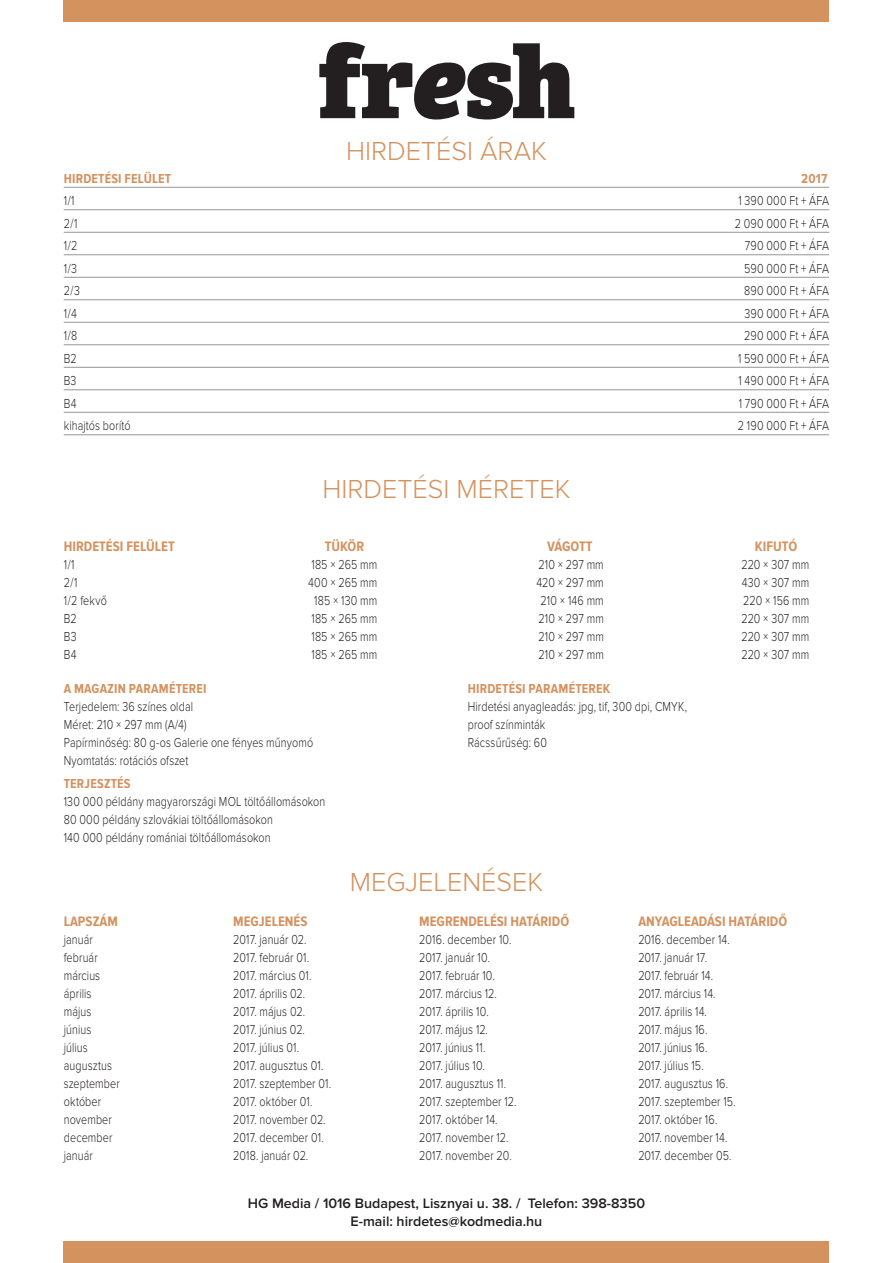
<style>
.page{position:relative;width:893px;height:1263px;background:#fff}
.page>*{position:absolute;margin:0;border:0;box-sizing:border-box;transform-origin:0 0}
.t1{font:800 105px "Bree Serif";color:#231f20}
.t2{font:300 27px "Proxima Nova";color:#d4925f}
.t3{font:700 14.25px "Proxima Nova Cond";color:#d4925f}
.t4{font:600 14.25px/18.8px "Proxima Nova";color:#231f20;text-align:center}
.t5{font:300 13.5px/18px "Proxima Nova";letter-spacing:.01em;color:#231f20;scale:.8 1}
.t6{font:700 13.5px "Proxima Nova Cond";letter-spacing:.015em;color:#d4925f}
.s1{font-style:italic}
</style>
<div class="page">
<div style="left:64px;top:0;width:765px;height:21px;background:#d4925f"></div>
<hr style="left:64px;top:187px;width:765px;height:1px;background:#939598">
<hr style="left:64px;top:209px;width:765px;height:1px;background:#939598">
<hr style="left:64px;top:232px;width:765px;height:1px;background:#939598">
<hr style="left:64px;top:254px;width:765px;height:1px;background:#939598">
<hr style="left:64px;top:277px;width:765px;height:1px;background:#939598">
<hr style="left:64px;top:299px;width:765px;height:1px;background:#939598">
<hr style="left:64px;top:322px;width:765px;height:1px;background:#939598">
<hr style="left:64px;top:344px;width:765px;height:1px;background:#939598">
<hr style="left:64px;top:367px;width:765px;height:1px;background:#939598">
<hr style="left:64px;top:389px;width:765px;height:1px;background:#939598">
<hr style="left:64px;top:412px;width:765px;height:1px;background:#939598">
<hr style="left:64px;top:434px;width:765px;height:1px;background:#939598">
<div style="left:64px;top:1242px;width:765px;height:21px;background:#d4925f"></div>
<h1 class="t1" style="left:318px;top:-3px;width:259px">fr<span class="s1">e</span>sh</h1>
<h2 class="t2" style="left:346px;top:136px;width:185px">Hirdetési árak</h2>
<p class="t6" style="left:64px;top:171px;width:109px">HIRDETÉSI FELÜLET</p>
<p class="t6" style="left:801px;top:171px;width:28px">2017</p>
<p class="t5" style="left:64px;top:192px;width:15px">1 / 1</p>
<p class="t5" style="left:738px;top:192px;width:115px">1 390 000 Ft + ÁFA</p>
<p class="t5" style="left:64px;top:214px;width:19px">2 / 1</p>
<p class="t5" style="left:735px;top:214px;width:120px">2 090 000 Ft + ÁFA</p>
<p class="t5" style="left:64px;top:237px;width:19px">1 / 2</p>
<p class="t5" style="left:745px;top:237px;width:107px">790 000 Ft + ÁFA</p>
<p class="t5" style="left:64px;top:259px;width:18px">1 / 3</p>
<p class="t5" style="left:744px;top:259px;width:108px">590 000 Ft + ÁFA</p>
<p class="t5" style="left:64px;top:282px;width:22px">2 / 3</p>
<p class="t5" style="left:744px;top:282px;width:108px">890 000 Ft + ÁFA</p>
<p class="t5" style="left:64px;top:304px;width:18px">1 / 4</p>
<p class="t5" style="left:744px;top:304px;width:107px">390 000 Ft + ÁFA</p>
<p class="t5" style="left:64px;top:327px;width:19px">1 / 8</p>
<p class="t5" style="left:744px;top:327px;width:108px">290 000 Ft + ÁFA</p>
<p class="t5" style="left:64px;top:349px;width:18px">B2</p>
<p class="t5" style="left:738px;top:349px;width:115px">1 590 000 Ft + ÁFA</p>
<p class="t5" style="left:64px;top:372px;width:17px">B3</p>
<p class="t5" style="left:738px;top:372px;width:115px">1 490 000 Ft + ÁFA</p>
<p class="t5" style="left:64px;top:394px;width:17px">B4</p>
<p class="t5" style="left:739px;top:394px;width:114px">1 790 000 Ft + ÁFA</p>
<p class="t5" style="left:64px;top:417px;width:85px">kihajtós borító</p>
<p class="t5" style="left:738px;top:417px;width:116px">2 190 000 Ft + ÁFA</p>
<h2 class="t2" style="left:322px;top:473px;width:203px">Hirdetési méretek</h2>
<p class="t3" style="left:64px;top:539px;width:16px">HIRDETÉSI</p>
<p class="t3" style="left:127px;top:539px;width:7px">FELÜLET</p>
<p class="t3" style="left:325px;top:539px;width:37px">TÜKÖR</p>
<p class="t3" style="left:547px;top:539px;width:36px">VÁGOTTKIF</p>
<p class="t3" style="left:773px;top:539px;width:26px">UTÓ</p>
<p class="t5" style="left:64px;top:556px;width:15px">1 / 1</p>
<p class="t5" style="left:311px;top:556px;width:84px">185 × 265 mm</p>
<p class="t5" style="left:538px;top:556px;width:83px">210 × 297 mm</p>
<p class="t5" style="left:741px;top:556px;width:86px">220 × 307 mm</p>
<p class="t5" style="left:64px;top:574px;width:19px">2 / 1</p>
<p class="t5" style="left:308px;top:574px;width:88px">400 × 265 mm</p>
<p class="t5" style="left:537px;top:574px;width:86px">420 × 297 mm</p>
<p class="t5" style="left:742px;top:574px;width:86px">430 × 307 mm</p>
<p class="t5" style="left:64px;top:592px;width:55px">1 / 2 fekvő</p>
<p class="t5" style="left:314px;top:592px;width:80px">185 × 130 mm</p>
<p class="t5" style="left:540px;top:592px;width:81px">210 × 146 mm</p>
<p class="t5" style="left:743px;top:592px;width:84px">220 × 156 mm</p>
<p class="t5" style="left:64px;top:610px;width:18px">B2</p>
<p class="t5" style="left:311px;top:610px;width:84px">185 × 265 mm</p>
<p class="t5" style="left:538px;top:610px;width:83px">210 × 297 mm</p>
<p class="t5" style="left:741px;top:610px;width:86px">220 × 307 mm</p>
<p class="t5" style="left:64px;top:628px;width:17px">B3</p>
<p class="t5" style="left:311px;top:628px;width:84px">185 × 265 mm</p>
<p class="t5" style="left:538px;top:628px;width:83px">210 × 297 mm</p>
<p class="t5" style="left:741px;top:628px;width:86px">220 × 307 mm</p>
<p class="t5" style="left:64px;top:646px;width:17px">B4</p>
<p class="t5" style="left:311px;top:646px;width:84px">185 × 265 mm</p>
<p class="t5" style="left:538px;top:646px;width:83px">210 × 297 mm</p>
<p class="t5" style="left:741px;top:646px;width:86px">220 × 307 mm</p>
<p class="t6" style="left:64px;top:681px;width:113px">A MAGAZIN PARAMÉTEREI</p>
<p class="t5" style="left:64px;top:698px;width:313px">Terjedelem: 36 színes oldal<br>Méret: 210 × 297 mm (A/4)<br>Papírminőség: 80 g-os Galerie one fényes műnyomó<br>Nyomtatás: rotációs ofszet</p>
<p class="t6" style="left:64px;top:776px;width:55px">TERJESZTÉS</p>
<p class="t5" style="left:64px;top:792px;width:329px">130 000 példány magyarországi MOL töltőállomásokon<br>80 000 példány szlovákiai töltőállomásokon<br>140 000 példány romániai töltőállomásokon</p>
<p class="t6" style="left:468px;top:681px;width:16px">HIRDETÉSI</p>
<p class="t6" style="left:528px;top:681px;width:48px">PARAMÉTERE</p>
<p class="t6" style="left:603px;top:681px;width:9px">K</p>
<p class="t5" style="left:468px;top:698px;width:276px">Hirdetési anyagleadás: jpg, tif, 300 dpi, CMYK, proof színminták<br>Rácssűrűség: 60</p>
<h2 class="t2" style="left:350px;top:867px;width:85px">Megjelen</h2>
<h2 class="t2" style="left:481px;top:867px;width:46px">ések</h2>
<p class="t3" style="left:64px;top:914px;width:56px">LAPSZÁM</p>
<p class="t3" style="left:233px;top:914px;width:68px">MEGJELENÉS</p>
<p class="t3" style="left:419px;top:914px;width:57px">MEGRENDELÉSI</p>
<p class="t3" style="left:511px;top:914px;width:99px">HATÁRIDŐ A</p>
<p class="t3" style="left:646px;top:914px;width:143px">NYAGLEADÁSI HATÁRIDŐ</p>
<p class="t5" style="left:64px;top:931px;width:38px">január</p>
<p class="t5" style="left:233px;top:931px;width:93px">2017. január 02.</p>
<p class="t5" style="left:419px;top:931px;width:117px">2016. december 10.</p>
<p class="t5" style="left:638px;top:931px;width:116px">2016. december 14.</p>
<p class="t5" style="left:64px;top:949px;width:44px">február</p>
<p class="t5" style="left:233px;top:949px;width:96px">2017. február 01.</p>
<p class="t5" style="left:419px;top:949px;width:90px">2017. január 10.</p>
<p class="t5" style="left:638px;top:949px;width:87px">2017. január 17.</p>
<p class="t5" style="left:64px;top:967px;width:47px">március</p>
<p class="t5" style="left:233px;top:967px;width:99px">2017. március 01.</p>
<p class="t5" style="left:419px;top:967px;width:96px">2017. február 10.</p>
<p class="t5" style="left:638px;top:967px;width:95px">2017. február 14.</p>
<p class="t5" style="left:64px;top:985px;width:36px">április</p>
<p class="t5" style="left:233px;top:985px;width:91px">2017. április 02.</p>
<p class="t5" style="left:419px;top:985px;width:98px">2017. március 12.</p>
<p class="t5" style="left:638px;top:985px;width:98px">2017. március 14.</p>
<p class="t5" style="left:64px;top:1003px;width:36px">május</p>
<p class="t5" style="left:233px;top:1003px;width:91px">2017. május 02.</p>
<p class="t5" style="left:419px;top:1003px;width:88px">2017. április 10.</p>
<p class="t5" style="left:638px;top:1003px;width:87px">2017. április 14.</p>
<p class="t5" style="left:64px;top:1021px;width:36px">június</p>
<p class="t5" style="left:233px;top:1021px;width:91px">2017. június 02.</p>
<p class="t5" style="left:419px;top:1021px;width:87px">2017. május 12.</p>
<p class="t5" style="left:638px;top:1021px;width:88px">2017. május 16.</p>
<p class="t5" style="left:64px;top:1039px;width:32px">július</p>
<p class="t5" style="left:233px;top:1039px;width:84px">2017. július 01.</p>
<p class="t5" style="left:419px;top:1039px;width:84px">2017. június 11.</p>
<p class="t5" style="left:638px;top:1039px;width:88px">2017. június 16.</p>
<p class="t5" style="left:64px;top:1057px;width:62px">augusztus</p>
<p class="t5" style="left:233px;top:1057px;width:114px">2017. augusztus 01.</p>
<p class="t5" style="left:419px;top:1057px;width:84px">2017. július 10.</p>
<p class="t5" style="left:638px;top:1057px;width:83px">2017. július 15.</p>
<p class="t5" style="left:64px;top:1075px;width:72px">szeptember</p>
<p class="t5" style="left:233px;top:1075px;width:124px">2017. szeptember 01.</p>
<p class="t5" style="left:419px;top:1075px;width:110px">2017. augusztus 11.</p>
<p class="t5" style="left:638px;top:1075px;width:114px">2017. augusztus 16.</p>
<p class="t5" style="left:64px;top:1093px;width:48px">október</p>
<p class="t5" style="left:233px;top:1093px;width:101px">2017. október 01.</p>
<p class="t5" style="left:419px;top:1093px;width:123px">2017. szeptember 12.</p>
<p class="t5" style="left:638px;top:1093px;width:123px">2017. szeptember 15.</p>
<p class="t5" style="left:64px;top:1111px;width:62px">november</p>
<p class="t5" style="left:233px;top:1111px;width:117px">2017. november 02.</p>
<p class="t5" style="left:419px;top:1111px;width:99px">2017. október 14.</p>
<p class="t5" style="left:638px;top:1111px;width:100px">2017. október 16.</p>
<p class="t5" style="left:64px;top:1129px;width:62px">december</p>
<p class="t5" style="left:233px;top:1129px;width:115px">2017. december 01.</p>
<p class="t5" style="left:419px;top:1129px;width:113px">2017. november 12.</p>
<p class="t5" style="left:638px;top:1129px;width:113px">2017. november 14.</p>
<p class="t5" style="left:64px;top:1147px;width:38px">január</p>
<p class="t5" style="left:233px;top:1147px;width:95px">2018. január 02.</p>
<p class="t5" style="left:419px;top:1147px;width:117px">2017. november 20.</p>
<p class="t5" style="left:638px;top:1147px;width:118px">2017. december 05.</p>
<p class="t4" style="left:248px;top:1194px;width:399px">HG Media / 1016 Budapest, Lisznyai u. 38. / Telefon: 398-8350<br>E-mail: hirdetes@kodmedia.hu</p>
</div>
